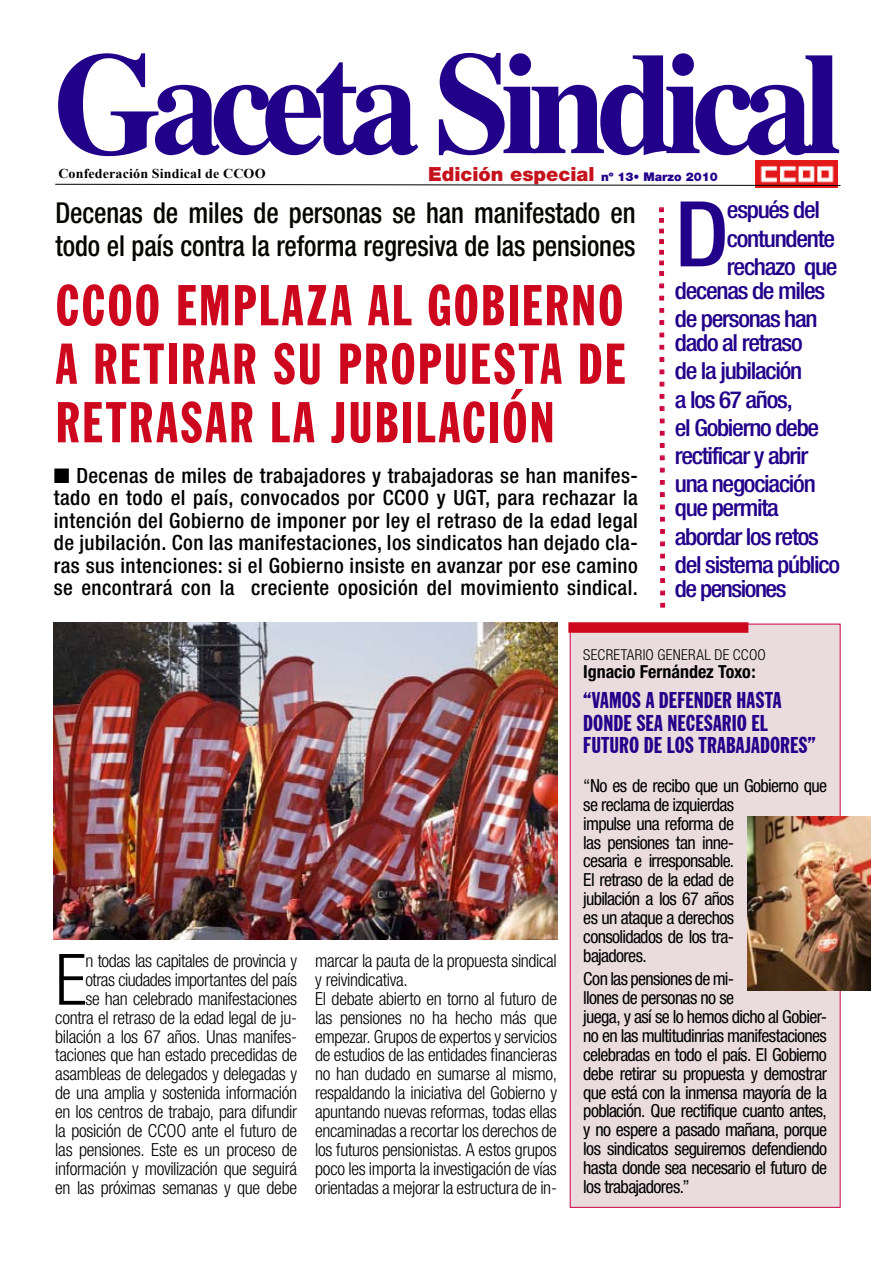
<style>
.page{position:relative;width:893px;height:1263px;background:#fff}
.page>*{position:absolute;margin:0;border:0;box-sizing:border-box;transform-origin:0 0}
.t1{font:500 condensed 90.75px "Helvetica Neue";color:#23008a;scale:1.07 1}
.t2{font:300 condensed 70.95px "Helvetica Neue";color:#000}
.t3{font:extra-condensed 57px/58.5px "Franklin Gothic BT";letter-spacing:.035em;color:#cc071e;text-align:justify}
.t4{font:500 condensed 28.8px/33px "Helvetica Neue";letter-spacing:-.005em;color:#050600;scale:.93 1}
.t5{font:extra-condensed 27px "Franklin Gothic BT";color:#cc0047}
.t6{font:500 condensed 23.55px/28.2px "Helvetica Neue";letter-spacing:-.05em;color:#23008a;scale:1.07 1}
.t7{font:extra-condensed 22.8px/22.5px "Franklin Gothic BT";color:#23008a}
.t8{font:500 condensed 21px/22.5px "Helvetica Neue";letter-spacing:.02em;color:#000;text-align:justify}
.t9{font:900 19.5px "Helvetica Neue";color:#c5121d}
.t10{font:300 condensed 18px/18.9px "Helvetica Neue";letter-spacing:-.02em;color:#000;text-align:right}
.t11{font:condensed 18px/18.9px "Helvetica Neue";letter-spacing:-.035em;color:#000}
.t12{font:700 condensed 18px "Helvetica Neue";letter-spacing:-.005em;color:#000}
.t13{font:300 condensed 15px "Helvetica Neue";letter-spacing:.02em;color:#000}
.t14{font:700 13.5px "Times New Roman";letter-spacing:.01em;color:#000;scale:1.04 1}
.s1{font-size:12px;color:#23008a}
</style>
<div class="page">
<div style="left:570px;top:624px;width:270px;height:583px;background:#eadcde"></div>
<img style="left:756px;top:160px;width:82px;height:27px">
<svg style="left:58px;top:53px;width:781px;height:103px"></svg>
<svg style="left:55px;top:184px;width:786px;height:2px"></svg>
<img style="left:54px;top:622px;width:503px;height:318px">
<svg style="left:660px;top:603px;width:5px;height:4px"></svg>
<svg style="left:660px;top:591px;width:5px;height:4px"></svg>
<svg style="left:660px;top:578px;width:5px;height:5px"></svg>
<svg style="left:660px;top:566px;width:5px;height:5px"></svg>
<svg style="left:660px;top:554px;width:5px;height:4px"></svg>
<svg style="left:660px;top:541px;width:5px;height:5px"></svg>
<svg style="left:660px;top:529px;width:5px;height:5px"></svg>
<svg style="left:660px;top:517px;width:5px;height:4px"></svg>
<svg style="left:660px;top:505px;width:5px;height:4px"></svg>
<svg style="left:660px;top:492px;width:5px;height:5px"></svg>
<svg style="left:660px;top:480px;width:5px;height:5px"></svg>
<svg style="left:660px;top:468px;width:4px;height:4px"></svg>
<svg style="left:660px;top:455px;width:4px;height:5px"></svg>
<svg style="left:660px;top:443px;width:4px;height:5px"></svg>
<svg style="left:660px;top:431px;width:4px;height:4px"></svg>
<svg style="left:660px;top:419px;width:4px;height:4px"></svg>
<svg style="left:660px;top:406px;width:4px;height:5px"></svg>
<svg style="left:660px;top:394px;width:4px;height:5px"></svg>
<svg style="left:660px;top:382px;width:4px;height:4px"></svg>
<svg style="left:660px;top:370px;width:4px;height:4px"></svg>
<svg style="left:660px;top:357px;width:4px;height:5px"></svg>
<svg style="left:660px;top:345px;width:4px;height:4px"></svg>
<svg style="left:660px;top:333px;width:4px;height:4px"></svg>
<svg style="left:660px;top:320px;width:4px;height:5px"></svg>
<svg style="left:660px;top:308px;width:4px;height:5px"></svg>
<svg style="left:660px;top:296px;width:4px;height:4px"></svg>
<svg style="left:659px;top:284px;width:5px;height:4px"></svg>
<svg style="left:659px;top:271px;width:5px;height:5px"></svg>
<svg style="left:659px;top:261px;width:5px;height:4px"></svg>
<svg style="left:659px;top:250px;width:5px;height:4px"></svg>
<svg style="left:659px;top:239px;width:5px;height:5px"></svg>
<svg style="left:659px;top:229px;width:5px;height:4px"></svg>
<svg style="left:659px;top:218px;width:5px;height:5px"></svg>
<svg style="left:659px;top:207px;width:5px;height:5px"></svg>
<div style="left:568px;top:622px;width:180px;height:11px;background:#cc071e"></div>
<img style="left:747px;top:816px;width:123px;height:175px">
<p class="t14" style="left:58px;top:164px;width:201px">Confederación Sindical de CCOO</p>
<p class="t9" style="left:428px;top:162px;width:291px">Edición especial <span class="s1">nº 13• Marzo 2010</span></p>
<h1 class="t1" style="left:675px;top:180px;width:52px">D</h1>
<h3 class="t6" style="left:727px;top:196px;width:105px">espués del contundente rechazo que</h3>
<h3 class="t6" style="left:675px;top:276px;width:142px">decenas de miles de personas han</h3>
<h3 class="t6" style="left:675px;top:328px;width:136px">dado al retraso de la jubilación a los 67 años,<br>el Gobierno debe rectificar y abrir una negociación</h3>
<h3 class="t6" style="left:675px;top:494px;width:156px">que permita abordar los retos del sistema público</h3>
<h3 class="t6" style="left:675px;top:574px;width:106px">de pensiones</h3>
<h3 class="t4" style="left:56px;top:196px;width:625px">Decenas de miles de personas se han manifestado en todo el país contra la reforma regresiva de las pensiones</h3>
<h3 class="t3" style="left:56px;top:276px;width:571px">CCOO EMPLAZA AL GOBIERNO A RETIRAR SU PROPUESTA DE RETRASAR LA JUBILACIÓN</h3>
<p class="t8" style="left:54px;top:464px;width:586px">■ Decenas de miles de trabajadores y trabajadoras se han manifes&shy;tado en todo el país, convocados por CCOO y UGT, para rechazar la intención del Gobierno de imponer por ley el retraso de la edad legal de jubilación. Con las manifestaciones, los sindicatos han dejado cla&shy;ras sus intenciones: si el Gobierno insiste en avanzar por ese camino se encontrará con la creciente oposición del movimiento sindical.</p>
<h3 class="t5" style="left:639px;top:608px;width:402px;rotate:-90deg">..................................</h3>
<p class="t10" style="left:55px;top:951px;width:243px">n todas las capitales de provincia y otras ciudades importantes del país<br>se han celebrado manifestaciones contra el retraso de la edad legal de ju&shy;bilación a los 67 años. Unas manifes&shy;taciones que han estado precedidas de asambleas de delegados y delegadas y de una amplia y sostenida información en los centros de trabajo, para difundir la posición de CCOO ante el futuro de las pensiones. Este es un proceso de información y movilización que seguirá en las próximas semanas y que debe</p>
<p class="t10" style="left:315px;top:951px;width:243px;text-align:left">marcar la pauta de la propuesta sindical y reivindicativa.<br>El debate abierto en torno al futuro de las pensiones no ha hecho más que empezar. Grupos de expertos y servicios de estudios de las entidades financieras no han dudado en sumarse al mismo, respaldando la iniciativa del Gobierno y apuntando nuevas reformas, todas ellas encaminadas a recortar los derechos de los futuros pensionistas. A estos grupos poco les importa la investigación de vías orientadas a mejorar la estructura de in-</p>
<h2 class="t2" style="left:55px;top:939px;width:33px">E</h2>
<p class="t13" style="left:583px;top:646px;width:184px">SECRETARIO GENERAL DE CCOO</p>
<p class="t12" style="left:583px;top:661px;width:174px">Ignacio Fernández Toxo:</p>
<p class="t7" style="left:583px;top:689px;width:234px">“VAMOS A DEFENDER HASTA<br>DONDE SEA NECESARIO EL<br>FUTURO DE LOS TRABAJADORES”</p>
<p class="t11" style="left:583px;top:776px;width:245px">“No es de recibo que un Gobierno que se reclama de izquierdas<br>impulse una reforma de<br>las pensiones tan inne-<br>cesaria e irresponsable.<br>El retraso de la edad de<br>jubilación a los 67 años<br>es un ataque a derechos<br>consolidados de los tra-<br>bajadores.</p>
<p class="t11" style="left:583px;top:969px;width:245px">Con las pensiones de mi-<br>llones de personas no se<br>juega, y así se lo hemos dicho al Gobier&shy;no en las multitudinrias manifestaciones celebradas en todo el país. El Gobierno debe retirar su propuesta y demostrar que está con la inmensa mayoría de la población. Que rectifique cuanto antes, y no espere a pasado mañana, porque los sindicatos seguiremos defendiendo hasta donde sea necesario el futuro de los trabajadores.”</p>
</div>
